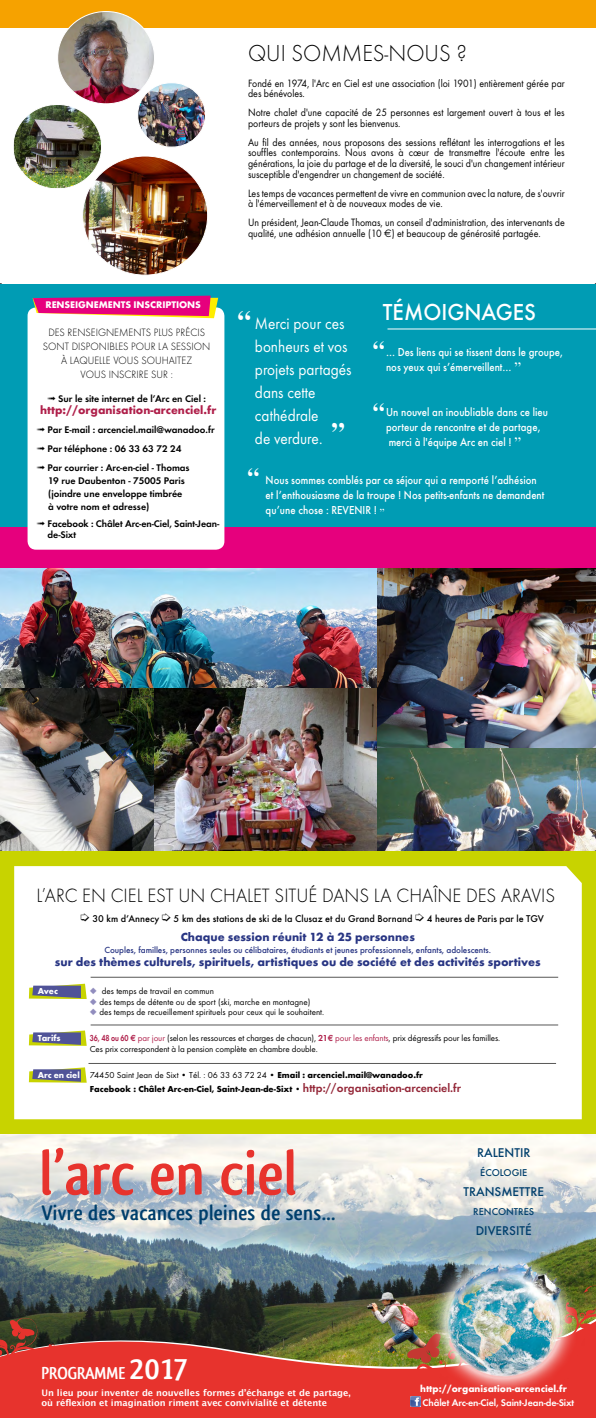
<style>
.page{position:relative;width:596px;height:1418px;background:#fff}
.page>*{position:absolute;margin:0;border:0;box-sizing:border-box;transform-origin:0 0}
.t1{font:700 64px "Qlassik";color:#e7332d}
.t2{font:700 26.4px "Times";color:#fff}
.t3{font:300 24px "Futura T";color:#000;scale:.95 1}
.t4{font:500 24px "Futura T";color:#fff;scale:.95 1}
.t5{font:700 23px "Times";color:#fff}
.t6{font:700 22px "Qlassik";letter-spacing:.01em;color:#003f6c}
.t7{font:300 20px "Futura T";color:#000;scale:.95 1}
.t8{font:700 18px "Qlassik";letter-spacing:-.01em;color:#fff}
.t9{font:17px/23px "Futura T";color:#fff;scale:.9 1}
.t10{font:500 13.2px "Futura T";color:#003f6c}
.t11{font:700 12.3px "Futura T";color:#283583}
.t12{font:500 12px/15px "Futura T";color:#fff;scale:.9 1}
.t13{font:700 12px "Futura T";color:#af1f4a}
.t14{font:11px/10.5px "Futura T";color:#000;scale:.9 1}
.t15{font:300 11px/14px "Futura T";color:#000;text-align:center;scale:.95 1}
.t16{font:500 10.3px "Futura T";color:#003f6c}
.t17{font:500 10.2px "Futura T";color:#000}
.t18{font:600 10px/13px "Futura T";color:#000}
.t19{font:700 10px "Futura T";letter-spacing:-.005em;color:#fff}
.t20{font:600 10px "Futura T";letter-spacing:-.01em;color:#fff}
.t21{font:500 9.2px "Futura T";letter-spacing:-.005em;color:#283583}
.t22{font:9px/10.8px "Futura T";letter-spacing:-.005em;color:#000}
.t23{font:700 9px/14.4px "Futura T";color:#000}
.t24{font:700 9px/10px "Lucida Grande";letter-spacing:-.005em;color:#fff}
.t25{font:700 9px "Futura T";color:#fff}
.s1{font-family:"Euro Sans"}
.s2{font-family:"Times";font-weight:400;font-size:17px}
.s3{font-family:"Times";font-weight:700;font-size:23px}
.s4{font-family:"Times";font-weight:400}
.s5{color:#918dbe}
.s6{font-weight:600;color:#af1f4a}
.s7{font-family:"Euro Sans";font-weight:700;color:#af1f4a}
.s8{color:#af1f4a}
.s9{color:#fff}
.s10{font-weight:400}
.s11{font-weight:600;font-size:12px;color:#942738}
.s12{font-size:33px}
</style>
<div class="page">
<img style="left:0;top:567px;width:377px;height:121px">
<img style="left:154px;top:688px;width:223px;height:162px">
<img style="left:0;top:688px;width:154px;height:162px">
<img style="left:377px;top:747px;width:218px;height:103px">
<img style="left:377px;top:567px;width:218px;height:180px">
<img style="left:0;top:1133px;width:595px;height:176px">
<svg style="left:0;top:1312px;width:400px;height:105px;background:#ac3e2d"></svg>
<svg style="left:0;top:1316px;width:60px;height:57px;background:#943a2b"></svg>
<img style="left:400px;top:1223px;width:195px;height:194px">
<div style="left:0;top:283px;width:595px;height:282px;background:#009cb4"></div>
<div style="left:0;top:0;width:595px;height:28px;background:#f6a200"></div>
<div style="left:0;top:527px;width:595px;height:40px;background:#e6007d"></div>
<div style="left:0;top:850px;width:595px;height:283px;background:#c8d300"></div>
<div style="left:14px;top:866px;width:567px;height:253px;background:#fff"></div>
<svg style="left:29px;top:1067px;width:58px;height:15px"></svg>
<svg style="left:29px;top:1030px;width:58px;height:15px"></svg>
<svg style="left:29px;top:983px;width:58px;height:16px"></svg>
<img style="left:14px;top:106px;width:86px;height:82px">
<img style="left:139px;top:84px;width:66px;height:63px">
<div style="left:137px;top:82px;width:68px;height:65px;border:1px solid #fff;border-radius:50%"></div>
<hr style="left:91px;top:977px;width:467px;height:1px;background:#575756">
<hr style="left:88px;top:1063px;width:467px;height:1px;background:#575756">
<hr style="left:91px;top:1024px;width:467px;height:1px;background:#575756">
<img style="left:59px;top:12px;width:95px;height:92px">
<img style="left:83px;top:156px;width:123px;height:119px">
<div style="left:28px;top:307px;width:196px;height:242px;background:#fff;border-radius:9px"></div>
<svg style="left:33px;top:296px;width:185px;height:22px;background:#e03884"></svg>
<hr style="left:387px;top:329px;width:208px;height:1px;background:#fff">
<svg style="left:410px;top:1396px;width:10px;height:10px"></svg>
<h3 class="t3" style="left:248px;top:39px;width:232px">QUI SOMMES-NOUS ?</h3>
<p class="t14" style="left:248px;top:78px;width:353px">Fondé en 1974, l'Arc en Ciel est une association (loi 1901) entièrement gérée par des bénévoles.</p>
<p class="t14" style="left:248px;top:107px;width:353px">Notre chalet d'une capacité de 25 personnes est largement ouvert à tous et les porteurs de projets y sont les bienvenus.</p>
<p class="t14" style="left:248px;top:137px;width:353px;text-align:justify">Au fil des années, nous proposons des sessions reflétant les interrogations et les souffles contemporains. Nous avons à cœur de transmettre l'écoute entre les générations, la joie du partage et de la diversité, le souci d'un changement intérieur susceptible d'engendrer un changement de société.</p>
<p class="t14" style="left:248px;top:187px;width:353px">Les temps de vacances permettent de vivre en communion avec la nature, de s'ouvrir à l'émerveillement et à de nouveaux modes de vie.</p>
<p class="t14" style="left:248px;top:217px;width:353px">Un président, Jean-Claude Thomas, un conseil d'administration, des intervenants de qualité, une adhésion annuelle (10 <span class="s1">€</span>) et beaucoup de générosité partagée.</p>
<p class="t19" style="left:45px;top:299px;width:157px">RENSEIGNEMENTS INSCRIPTIONS</p>
<p class="t15" style="left:43px;top:325px;width:178px">DES RENSEIGNEMENTS PLUS PRÉCIS<br>SONT DISPONIBLES POUR LA SESSION<br>À LAQUELLE VOUS SOUHAITEZ<br>VOUS INSCRIRE SUR :</p>
<p class="t18" style="left:47px;top:392px;width:160px">➟ Sur le site internet de l’Arc en Ciel :</p>
<p class="t13" style="left:40px;top:403px;width:177px">http://organisation-arcenciel.fr</p>
<p class="t18" style="left:37px;top:420px;width:179px;line-height:18.7px">➟ Par E-mail : arcenciel.mail@wanadoo.fr ➟ Par téléphone : 06 33 63 72 24</p>
<p class="t18" style="left:48px;top:461px;width:143px;text-indent:-11px">➟ Par courrier : Arc-en-ciel - Thomas<br>19 rue Daubenton - 75005 Paris (joindre une enveloppe timbrée à votre nom et adresse)</p>
<p class="t18" style="left:48px;top:518px;width:173px;line-height:11px;text-indent:-11px">➟ Facebook : Châlet Arc-en-Ciel, Saint-Jean&shy;de-Sixt</p>
<h3 class="t4" style="left:382px;top:298px;width:163px">TÉMOIGNAGES</h3>
<h2 class="t2" style="left:237px;top:294px;width:15px">“</h2>
<h3 class="t9" style="left:255px;top:311px;width:109px">Merci pour ces bonheurs et vos projets partagés dans cette cathédrale<br>de verdure.</h3>
<h3 class="t5" style="left:372px;top:327px;width:13px">“</h3>
<p class="t12" style="left:386px;top:344px;width:198px">… Des liens qui se tissent dans le groupe, nos yeux qui s’émerveillent… <span class="s2">”</span></p>
<p class="t12" style="left:386px;top:404px;width:181px">Un nouvel an inoubliable dans ce lieu porteur de rencontre et de partage, merci à l'équipe Arc en ciel ! <span class="s2">”</span></p>
<h3 class="t5" style="left:372px;top:389px;width:13px">“</h3>
<h2 class="t2" style="left:331px;top:407px;width:15px">”</h2>
<p class="t12" style="left:265px;top:472px;width:311px;text-indent:-18px"><span class="s3">“</span> Nous sommes comblés par ce séjour qui a remporté l’adhésion et l’enthousiasme de la troupe ! Nos petits-enfants ne demandent qu’une chose : REVENIR ! <span class="s4">”</span></p>
<h3 class="t7" style="left:36px;top:883px;width:547px">L’ARC EN CIEL EST UN CHALET SITUÉ DANS LA CHAÎNE DES ARAVIS</h3>
<p class="t17" style="left:81px;top:912px;width:464px">➭ 30 km d‘Annecy ➭ 5 km des stations de ski de la Clusaz et du Grand Bornand ➭ 4 heures de Paris par le TGV</p>
<p class="t11" style="left:181px;top:929px;width:235px">Chaque session réunit 12 à 25 personnes</p>
<p class="t21" style="left:104px;top:944px;width:388px">Couples, familles, personnes seules ou célibataires, étudiants et jeunes professionnels, enfants, adolescents.</p>
<p class="t11" style="left:55px;top:954px;width:487px">sur des thèmes culturels, spirituels, artistiques ou de société et des activités sportives</p>
<p class="t25" style="left:38px;top:985px;width:22px">Avec</p>
<p class="t22" style="left:90px;top:985px;width:125px"><span class="s5">◆</span> des temps de travail en commun</p>
<p class="t22" style="left:90px;top:996px;width:222px"><span class="s5">◆</span> des temps de détente ou de sport (ski, marche en montagne)</p>
<p class="t22" style="left:90px;top:1007px;width:236px"><span class="s5">◆</span> des temps de recueillement spirituels pour ceux qui le souhaitent.</p>
<p class="t25" style="left:38px;top:1032px;width:24px">Tarifs</p>
<p class="t22" style="left:90px;top:1032px;width:411px"><span class="s6">36, 48 ou 60</span> <span class="s7">$</span> <span class="s8">par jour</span> (selon les ressources et charges de chacun), <span class="s6">21</span><span class="s7">$</span> <span class="s8">pour les enfants</span>, prix dégressifs pour les familles.<br>Ces prix correspondent à la pension complète en chambre double.</p>
<p class="t23" style="left:90px;top:1067px;width:372px;text-indent:-52px"><span class="s9">Arc en ciel</span> <span class="s10">74450 Saint Jean de Sixt • Tél. : 06 33 63 72 24 •</span> Email : arcenciel.mail@wanadoo.fr<br>Facebook : Châlet Arc-en-Ciel, Saint-Jean-de-Sixt <span class="s10">•</span> <span class="s11">http://organisation-arcenciel.fr</span></p>
<h1 class="t1" style="left:39px;top:1136px;width:259px">l’arc en ciel</h1>
<p class="t10" style="left:476px;top:1144px;width:55px">RALENTIR</p>
<p class="t16" style="left:480px;top:1166px;width:49px">ÉCOLOGIE</p>
<p class="t10" style="left:463px;top:1183px;width:82px">TRANSMETTRE</p>
<p class="t16" style="left:473px;top:1205px;width:62px">RENCONTRES</p>
<p class="t10" style="left:475px;top:1222px;width:57px">DIVERSITÉ</p>
<h3 class="t6" style="left:42px;top:1199px;width:296px">Vivre des vacances pleines de sens…</h3>
<h3 class="t8" style="left:42px;top:1362px;width:147px">PROGRAMME <span class="s12">2017</span></h3>
<p class="t24" style="left:42px;top:1387px;width:310px">Un lieu pour inventer de nouvelles formes d’échange et de partage, où réflexion et imagination riment avec convivialité et détente</p>
<p class="t19" style="left:420px;top:1382px;width:148px">http://organisation-arcenciel.fr</p>
<p class="t20" style="left:422px;top:1396px;width:153px">Châlet Arc-en-Ciel, Saint-Jean-de-Sixt</p>
</div>
